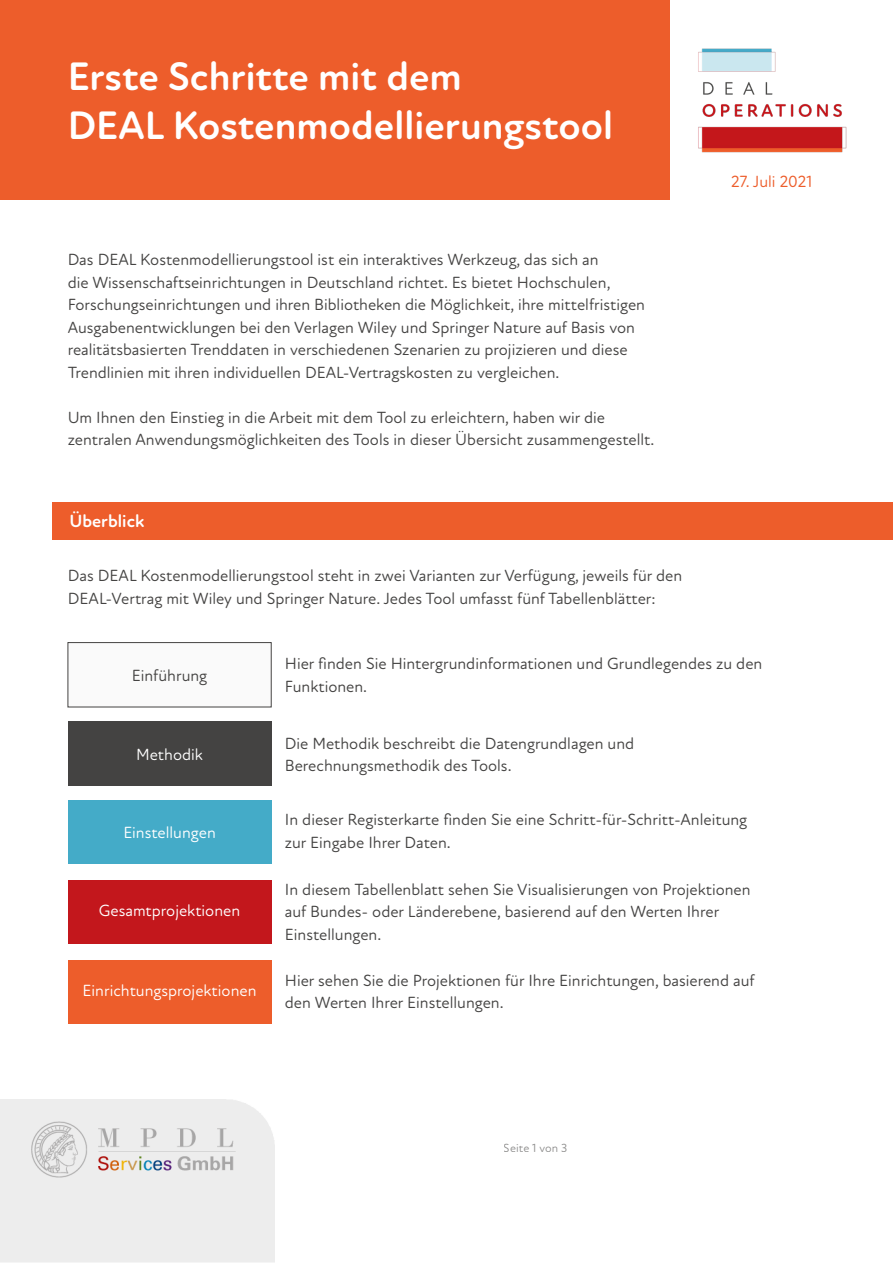
<style>
.page{position:relative;width:893px;height:1263px;background:#fff}
.page>*{position:absolute;margin:0;border:0;box-sizing:border-box;transform-origin:0 0}
.t1{font:700 40.5px "Atten Round New";color:#fff}
.t2{font:700 18px "Atten Round New";color:#fff}
.t3{font:16.5px/22.5px "Atten Round New";color:#444342}
.t4{font:16.5px "Atten Round New";color:#fff}
.t5{font:16.5px "Atten Round New";color:#ed5d2b}
.t6{font:12px "Atten Round New";color:#444342}
</style>
<div class="page">
<div style="left:0;top:0;width:669px;height:200px;background:#ed5d2b"></div>
<img style="left:1px;top:1100px;width:273px;height:162px">
<div style="left:52px;top:502px;width:841px;height:38px;background:#ed5d2b"></div>
<div style="left:68px;top:722px;width:203px;height:64px;background:#444342"></div>
<div style="left:68px;top:801px;width:203px;height:63px;background:#44abc8"></div>
<div style="left:68px;top:880px;width:203px;height:63px;background:#c3171c"></div>
<div style="left:68px;top:960px;width:203px;height:64px;background:#ed5d2b"></div>
<div style="left:68px;top:642px;width:204px;height:65px;background:#fafafa;border:1px solid #444342"></div>
<img style="left:698px;top:48px;width:149px;height:105px">
<p class="t1" style="left:68px;top:53px;width:396px">Erste Schritte mit dem</p>
<p class="t1" style="left:68px;top:101px;width:547px">DEAL Kostenmodellierungstool</p>
<p class="t3" style="left:68px;top:249px;width:579px">Das DEAL Kostenmodellierungstool ist ein interaktives Werkzeug, das sich an<br>die Wissenschaftseinrichtungen in Deutschland richtet. Es bietet Hochschulen, Forschungseinrichtungen und ihren Bibliotheken die Möglichkeit, ihre mittelfristigen Ausgabenentwicklungen bei den Verlagen Wiley und Springer Nature auf Basis von realitätsbasierten Trenddaten in verschiedenen Szenarien zu projizieren und diese Trendlinien mit ihren individuellen DEAL-Vertragskosten zu vergleichen.</p>
<p class="t3" style="left:68px;top:406px;width:588px">Um Ihnen den Einstieg in die Arbeit mit dem Tool zu erleichtern, haben wir die zentralen Anwendungsmöglichkeiten des Tools in dieser Übersicht zusammengestellt.</p>
<p class="t2" style="left:69px;top:510px;width:76px">Überblick</p>
<p class="t3" style="left:68px;top:565px;width:616px">Das DEAL Kostenmodellierungstool steht in zwei Varianten zur Verfügung, jeweils für den</p>
<p class="t3" style="left:68px;top:587px;width:589px">DEAL-Vertrag mit Wiley und Springer Nature. Jedes Tool umfasst fünf Tabellenblätter:</p>
<p class="t5" style="left:731px;top:172px;width:83px">27. Juli 2021</p>
<p class="t3" style="left:132px;top:664px;width:77px">Einführung</p>
<p class="t3" style="left:285px;top:653px;width:479px">Hier finden Sie Hintergrundinformationen und Grundlegendes zu den<br>Funktionen.</p>
<p class="t4" style="left:136px;top:744px;width:68px">Methodik</p>
<p class="t4" style="left:123px;top:823px;width:94px">Einstellungen</p>
<p class="t4" style="left:99px;top:900px;width:143px">Gesamtprojektionen</p>
<p class="t4" style="left:83px;top:981px;width:175px">Einrichtungsprojektionen</p>
<p class="t3" style="left:285px;top:732px;width:351px">Die Methodik beschreibt die Datengrundlagen und<br>Berechnungsmethodik des Tools.</p>
<p class="t3" style="left:285px;top:809px;width:464px">In dieser Registerkarte finden Sie eine Schritt-für-Schritt-Anleitung zur Eingabe Ihrer Daten.</p>
<p class="t3" style="left:285px;top:878px;width:467px">In diesem Tabellenblatt sehen Sie Visualisierungen von Projektionen auf Bundes- oder Länderebene, basierend auf den Werten Ihrer<br>Einstellungen.</p>
<p class="t3" style="left:285px;top:969px;width:471px">Hier sehen Sie die Projektionen für Ihre Einrichtungen, basierend auf den Werten Ihrer Einstellungen.</p>
<p class="t6" style="left:504px;top:1141px;width:65px">Seite 1 von 3</p>
</div>
